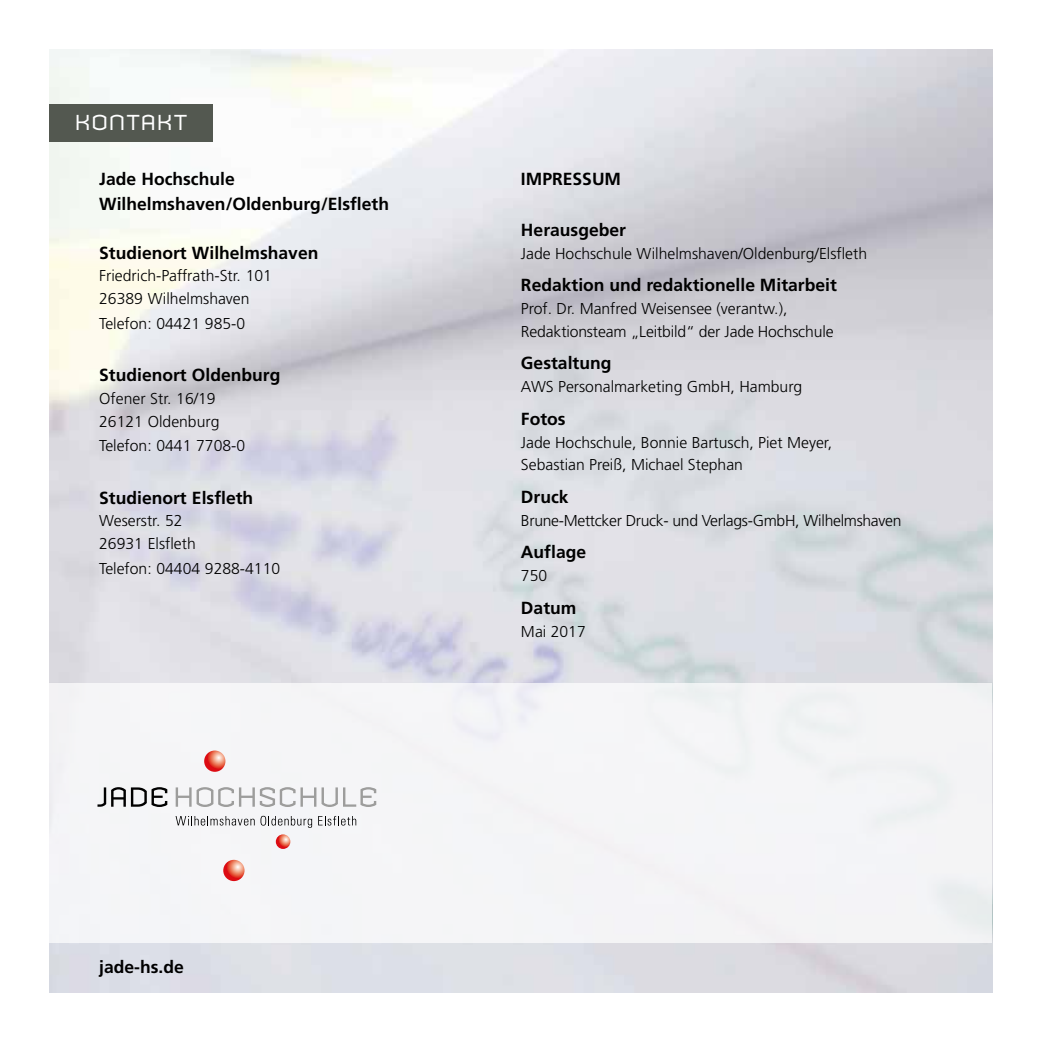
<style>
.page{position:relative;width:1042px;height:1042px;background:#fff}
.page>*{position:absolute;margin:0;border:0;box-sizing:border-box;transform-origin:0 0}
.t1{font:21px "Armada";letter-spacing:.01em;color:#fff}
.t2{font:700 17.5px/24.5px "Frutiger LT";color:#000}
.t3{font:300 15.75px/22.8px "Frutiger LT";color:#000}
.t4{font:300 15.75px "Frutiger LT";letter-spacing:-.02em;color:#000}
</style>
<div class="page">
<div style="left:50px;top:683px;width:942px;height:260px;background:#f4f5f7"></div>
<div style="left:50px;top:104px;width:163px;height:38px;background:#535850"></div>
<svg style="left:97px;top:787px;width:70px;height:20px"></svg>
<svg style="left:176px;top:787px;width:200px;height:20px"></svg>
<svg style="left:176px;top:816px;width:136px;height:12px"></svg>
<svg style="left:318px;top:816px;width:38px;height:9px"></svg>
<svg style="left:204px;top:750px;width:21px;height:22px"></svg>
<svg style="left:223px;top:860px;width:21px;height:21px"></svg>
<svg style="left:276px;top:834px;width:14px;height:15px"></svg>
<h1 class="t1" style="left:74px;top:110px;width:115px">KONTAKT</h1>
<p class="t2" style="left:99px;top:167px;width:291px">Jade Hochschule<br>Wilhelmshaven/Oldenburg/Elsfleth</p>
<p class="t2" style="left:99px;top:240px;width:221px">Studienort Wilhelmshaven</p>
<p class="t3" style="left:99px;top:265px;width:174px">Friedrich-Paffrath-Str. 101<br>26389 Wilhelmshaven</p>
<p class="t3" style="left:99px;top:312px;width:147px">Telefon: 04421 985-0</p>
<p class="t2" style="left:99px;top:363px;width:183px">Studienort Oldenburg</p>
<p class="t3" style="left:99px;top:387px;width:122px">Ofener Str. 16/19<br>26121 Oldenburg</p>
<p class="t3" style="left:99px;top:434px;width:147px">Telefon: 0441 7708-0</p>
<p class="t2" style="left:99px;top:485px;width:155px">Studienort Elsfleth</p>
<p class="t3" style="left:99px;top:510px;width:98px">Weserstr. 52<br>26931 Elsfleth</p>
<p class="t3" style="left:99px;top:557px;width:182px">Telefon: 04404 9288-4110</p>
<p class="t2" style="left:99px;top:955px;width:86px">jade-hs.de</p>
<p class="t2" style="left:521px;top:167px;width:102px">IMPRESSUM</p>
<p class="t2" style="left:521px;top:217px;width:107px">Herausgeber</p>
<p class="t3" style="left:521px;top:242px;width:348px">Jade Hochschule Wilhelmshaven/Oldenburg/Elsfleth</p>
<p class="t2" style="left:521px;top:273px;width:317px">Redaktion und redaktionelle Mitarbeit</p>
<p class="t3" style="left:521px;top:297px;width:314px">Prof. Dr. Manfred Weisensee (verantw.),<br>Redaktionsteam „Leitbild“ der Jade Hochschule</p>
<p class="t2" style="left:521px;top:351px;width:92px">Gestaltung</p>
<p class="t3" style="left:521px;top:375px;width:283px">AWS Personalmarketing GmbH, Hamburg</p>
<p class="t2" style="left:521px;top:406px;width:46px">Fotos</p>
<p class="t3" style="left:521px;top:431px;width:312px">Jade Hochschule, Bonnie Bartusch, Piet Meyer,<br>Sebastian Preiß, Michael Stephan</p>
<p class="t2" style="left:521px;top:485px;width:49px">Druck</p>
<p class="t4" style="left:521px;top:511px;width:382px">Brune-Mettcker Druck- und Verlags-GmbH, Wilhelmshaven</p>
<p class="t2" style="left:521px;top:540px;width:67px">Auflage</p>
<p class="t3" style="left:521px;top:564px;width:28px">750</p>
<p class="t2" style="left:521px;top:595px;width:57px">Datum</p>
<p class="t3" style="left:521px;top:620px;width:66px">Mai 2017</p>
</div>
